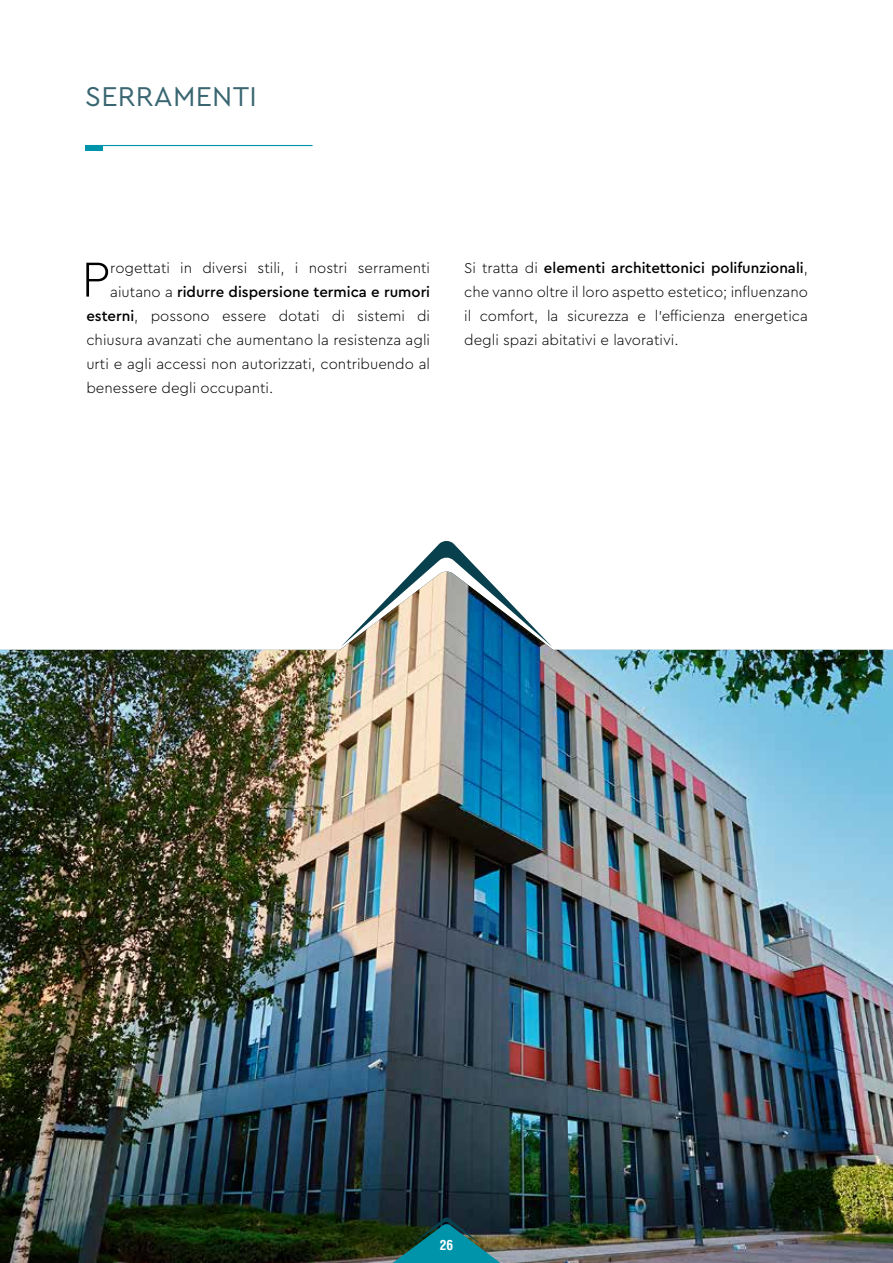
<style>
.page{position:relative;width:893px;height:1263px;background:#fff}
.page>*{position:absolute;margin:0;border:0;box-sizing:border-box;transform-origin:0 0}
.t1{font:300 51.3px "Cera Pro";color:#000}
.t2{font:28.5px "Cera Pro";letter-spacing:.01em;color:#396671}
.t3{font:300 15px/24px "Cera Pro";color:#000;text-align:justify}
.t4{font:500 15px "Cera Pro";color:#000}
.t5{font:700 condensed 13.5px "Helvetica LT Std";color:#fff}
.s1{font-weight:300}
.s2{font-weight:500}
</style>
<div class="page">
<svg style="left:413px;top:541px;width:67px;height:30px"></svg>
<img style="left:0;top:571px;width:893px;height:692px">
<svg style="left:389px;top:1217px;width:114px;height:46px;background:#1a5e60"></svg>
<hr style="left:85px;top:145px;width:228px;height:1px;background:#0094ab">
<div style="left:85px;top:146px;width:17px;height:5px;background:#0094ab"></div>
<h2 class="t2" style="left:85px;top:77px;width:173px">SERRAMENTI</h2>
<h1 class="t1" style="left:81px;top:245px;width:30px">P</h1>
<p class="t3" style="left:110px;top:255px;width:321px">rogettati in diversi stili, i nostri serramenti</p>
<p class="t4" style="left:110px;top:282px;width:321px"><span class="s1">aiutano a</span> ridurre dispersione termica e rumori</p>
<p class="t3" style="left:86px;top:303px;width:345px"><span class="s2">esterni</span>, possono essere dotati di sistemi di</p>
<p class="t3" style="left:86px;top:327px;width:345px">chiusura avanzati che aumentano la resistenza agli</p>
<p class="t3" style="left:86px;top:351px;width:345px">urti e agli accessi non autorizzati, contribuendo al</p>
<p class="t3" style="left:86px;top:375px;width:188px">benessere degli occupanti.</p>
<p class="t3" style="left:464px;top:255px;width:345px">Si tratta di <span class="s2">elementi architettonici polifunzionali</span>, che vanno oltre il loro aspetto estetico; influenzano il comfort, la sicurezza e l’efficienza energetica degli spazi abitativi e lavorativi.</p>
<p class="t5" style="left:440px;top:1236px;width:15px">26</p>
</div>
